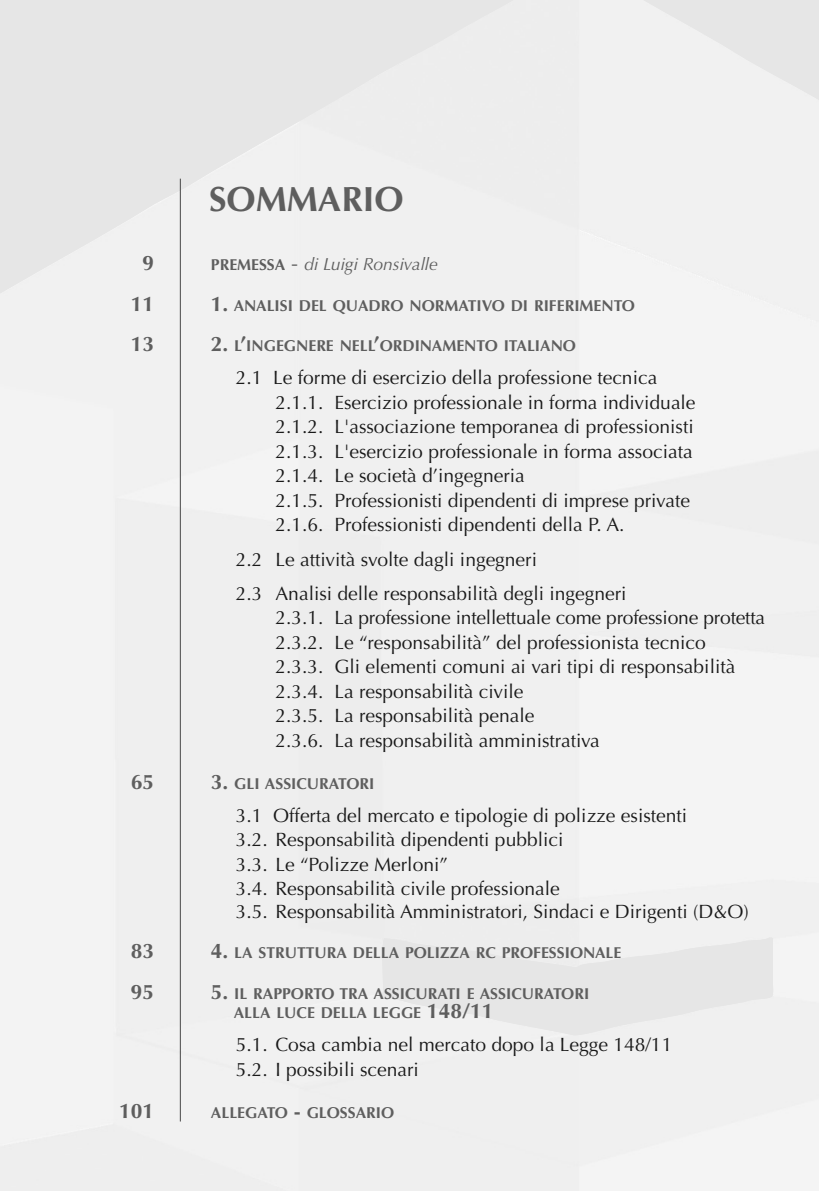
<style>
.page{position:relative;width:819px;height:1191px;background:#fff}
.page>*{position:absolute;margin:0;border:0;box-sizing:border-box;transform-origin:0 0}
.t1{font:700 35px "Optima";color:#5e5e5e}
.t2{font:700 21px "Optima";color:#5e5e5e}
.t3{font:19.25px/24.5px "Optima";color:#191919}
.t4{font:italic 17.5px "Optima";color:#5e5e5e}
.t5{font:700 15.75px/19.2px "Optima";color:#5e5e5e}
.s1{font-weight:700;font-style:normal;font-size:15.75px}
.s2{font-style:normal;font-size:21px}
.s3{font-size:21px}
</style>
<div class="page">
<hr style="left:180px;top:179px;width:1px;height:942px;background:#474747">
<h1 class="t1" style="left:209px;top:185px;width:196px">SOMMARIO</h1>
<p class="t2" style="left:142px;top:255px;width:13px">9</p>
<p class="t4" style="left:211px;top:257px;width:228px"><span class="s1">PREMESSA</span> <span class="s2">-</span> di Luigi Ronsivalle</p>
<p class="t2" style="left:131px;top:295px;width:25px">11</p>
<p class="t5" style="left:211px;top:297px;width:425px"><span class="s3">1.</span> ANALISI DEL QUADRO NORMATIVO DI RIFERIMENTO</p>
<p class="t2" style="left:131px;top:335px;width:25px">13</p>
<p class="t5" style="left:211px;top:337px;width:366px"><span class="s3">2.</span> L<span class="s3">’</span>INGEGNERE NELL<span class="s3">’</span>ORDINAMENTO ITALIANO</p>
<p class="t3" style="left:275px;top:367px;width:421px;text-indent:-40px">2.1 Le forme di esercizio della professione tecnica 2.1.1. Esercizio professionale in forma individuale 2.1.2. L'associazione temporanea di professionisti 2.1.3. L'esercizio professionale in forma associata 2.1.4. Le società d’ingegneria<br>2.1.5. Professionisti dipendenti di imprese private 2.1.6. Professionisti dipendenti della P. A.</p>
<p class="t3" style="left:236px;top:545px;width:392px;line-height:33.2px">2.2 Le attività svolte dagli ingegneri<br>2.3 Analisi delle responsabilità degli ingegneri</p>
<p class="t3" style="left:275px;top:607px;width:491px">2.3.1. La professione intellettuale come professione protetta 2.3.2. Le “responsabilità” del professionista tecnico<br>2.3.3. Gli elementi comuni ai vari tipi di responsabilità 2.3.4. La responsabilità civile<br>2.3.5. La responsabilità penale<br>2.3.6. La responsabilità amministrativa</p>
<p class="t2" style="left:131px;top:773px;width:25px">65</p>
<p class="t5" style="left:211px;top:775px;width:165px"><span class="s3">3.</span> GLI ASSICURATORI</p>
<p class="t3" style="left:236px;top:805px;width:453px">3.1 Offerta del mercato e tipologie di polizze esistenti 3.2. Responsabilità dipendenti pubblici<br>3.3. Le “Polizze Merloni”<br>3.4. Responsabilità civile professionale</p>
<p class="t3" style="left:236px;top:901px;width:514px">3.5. Responsabilità Amministratori, Sindaci e Dirigenti (D&amp;O)</p>
<p class="t2" style="left:131px;top:942px;width:25px">83</p>
<p class="t5" style="left:211px;top:945px;width:412px"><span class="s3">4.</span> LA STRUTTURA DELLA POLIZZA RC PROFESSIONALE</p>
<p class="t2" style="left:131px;top:983px;width:25px">95</p>
<p class="t5" style="left:234px;top:985px;width:357px;text-indent:-23px"><span class="s3">5.</span> IL RAPPORTO TRA ASSICURATI E ASSICURATORI<br>ALLA LUCE DELLA LEGGE <span class="s3">148/11</span></p>
<p class="t3" style="left:236px;top:1034px;width:438px">5.1. Cosa cambia nel mercato dopo la Legge 148/11<br>5.2. I possibili scenari</p>
<p class="t2" style="left:119px;top:1102px;width:37px">101</p>
<p class="t5" style="left:211px;top:1104px;width:185px">ALLEGATO <span class="s3">-</span> GLOSSARIO</p>
</div>
